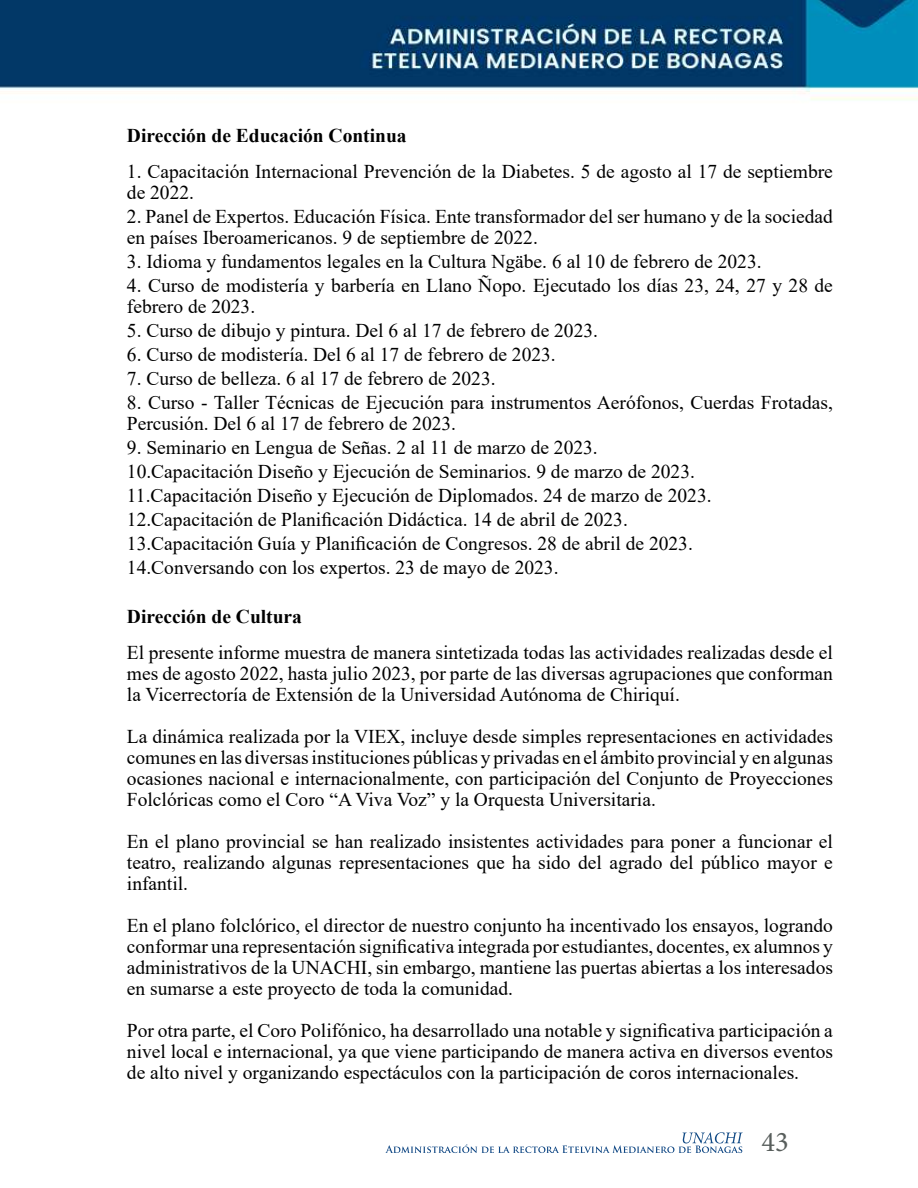
<style>
.page{position:relative;width:918px;height:1188px;background:#fff}
.page>*{position:absolute;margin:0;border:0;box-sizing:border-box;transform-origin:0 0}
.t1{font:28.5px "Minion Pro";color:#585e5c}
.t2{font:19.5px/21px "Times New Roman";color:#000}
.t3{font:700 19.5px "Times New Roman";color:#000}
</style>
<div class="page">
<img style="left:0;top:0;width:918px;height:1154px">
<svg style="left:385px;top:1132px;width:358px;height:21px"></svg>
<p class="t3" style="left:127px;top:121px;width:281px">Dirección de Educación Continua</p>
<p class="t2" style="left:127px;top:160px;width:708px">1. Capacitación Internacional Prevención de la Diabetes. 5 de agosto al 17 de septiembre de 2022.</p>
<p class="t2" style="left:127px;top:205px;width:708px">2. Panel de Expertos. Educación Física. Ente transformador del ser humano y de la sociedad en países Iberoamericanos. 9 de septiembre de 2022.</p>
<p class="t2" style="left:127px;top:250px;width:636px">3. Idioma y fundamentos legales en la Cultura Ngäbe. 6 al 10 de febrero de 2023.</p>
<p class="t2" style="left:127px;top:274px;width:708px">4. Curso de modistería y barbería en Llano Ñopo. Ejecutado los días 23, 24, 27 y 28 de febrero de 2023.</p>
<p class="t2" style="left:127px;top:319px;width:473px">5. Curso de dibujo y pintura. Del 6 al 17 de febrero de 2023.</p>
<p class="t2" style="left:127px;top:343px;width:430px">6. Curso de modistería. Del 6 al 17 de febrero de 2023.</p>
<p class="t2" style="left:127px;top:367px;width:370px">7. Curso de belleza. 6 al 17 de febrero de 2023.</p>
<p class="t2" style="left:127px;top:391px;width:708px">8. Curso - Taller Técnicas de Ejecución para instrumentos Aerófonos, Cuerdas Frotadas,<br>Percusión. Del 6 al 17 de febrero de 2023.</p>
<p class="t2" style="left:127px;top:435px;width:586px;line-height:24px">9. Seminario en Lengua de Señas. 2 al 11 de marzo de 2023.<br>10.Capacitación Diseño y Ejecución de Seminarios. 9 de marzo de 2023.<br>11.Capacitación Diseño y Ejecución de Diplomados. 24 de marzo de 2023.<br>12.Capacitación de Planificación Didáctica. 14 de abril de 2023.<br>13.Capacitación Guía y Planificación de Congresos. 28 de abril de 2023.<br>14.Conversando con los expertos. 23 de mayo de 2023.</p>
<p class="t3" style="left:127px;top:603px;width:177px">Dirección de Cultura</p>
<p class="t2" style="left:127px;top:642px;width:708px;text-align:justify">El presente informe muestra de manera sintetizada todas las actividades realizadas desde el mes de agosto 2022, hasta julio 2023, por parte de las diversas agrupaciones que conforman la Vicerrectoría de Extensión de la Universidad Autónoma de Chiriquí.</p>
<p class="t2" style="left:127px;top:726px;width:708px;text-align:justify">La dinámica realizada por la VIEX, incluye desde simples representaciones en actividades comunes en las diversas instituciones públicas y privadas en el ámbito provincial y en algunas ocasiones nacional e internacionalmente, con participación del Conjunto de Proyecciones Folclóricas como el Coro “A Viva Voz” y la Orquesta Universitaria.</p>
<p class="t2" style="left:127px;top:831px;width:708px;text-align:justify">En el plano provincial se han realizado insistentes actividades para poner a funcionar el teatro, realizando algunas representaciones que ha sido del agrado del público mayor e infantil.</p>
<p class="t2" style="left:127px;top:915px;width:708px;text-align:justify">En el plano folclórico, el director de nuestro conjunto ha incentivado los ensayos, logrando conformar una representación significativa integrada por estudiantes, docentes, ex alumnos y administrativos de la UNACHI, sin embargo, mantiene las puertas abiertas a los interesados en sumarse a este proyecto de toda la comunidad.</p>
<p class="t2" style="left:127px;top:1020px;width:708px;text-align:justify">Por otra parte, el Coro Polifónico, ha desarrollado una notable y significativa participación a nivel local e internacional, ya que viene participando de manera activa en diversos eventos de alto nivel y organizando espectáculos con la participación de coros internacionales.</p>
<h1 class="t1" style="left:761px;top:1123px;width:29px">43</h1>
</div>
